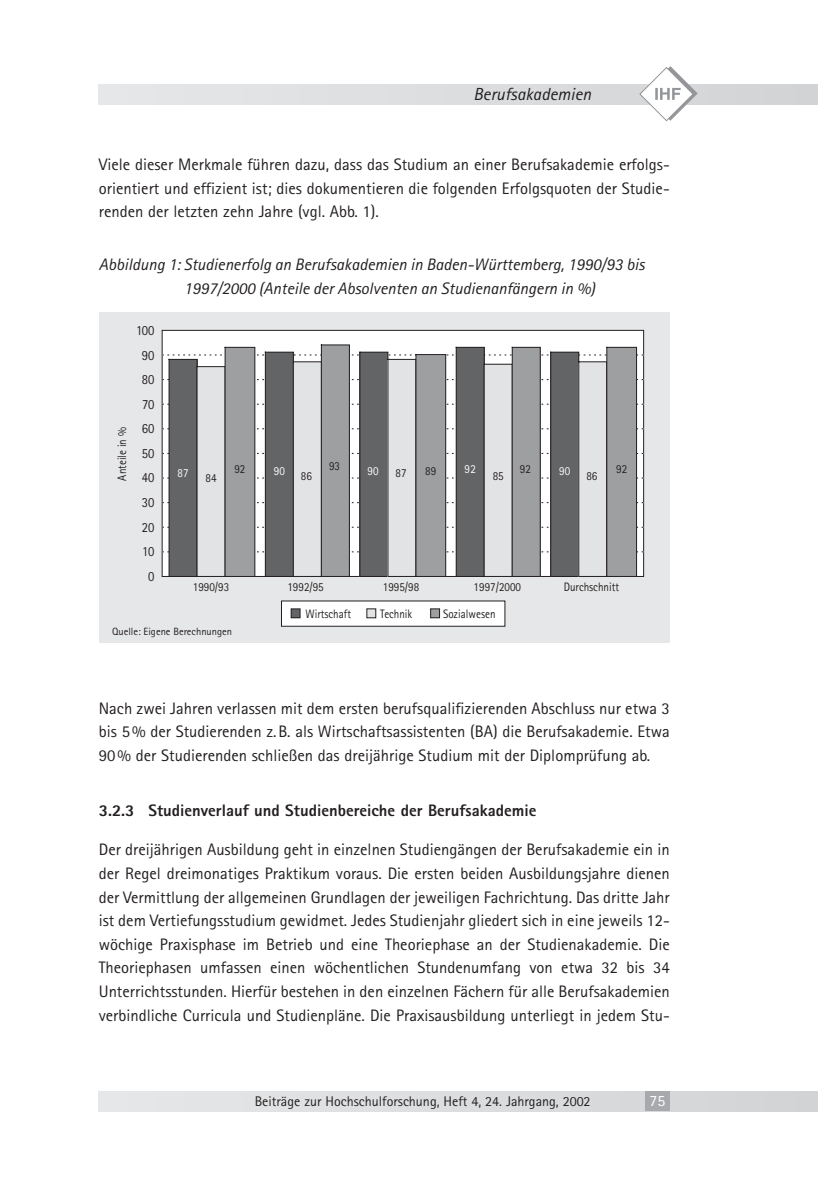
<style>
.page{position:relative;width:818px;height:1190px;background:#fff}
.page>*{position:absolute;margin:0;border:0;box-sizing:border-box;transform-origin:0 0}
.t1{font:italic 17.5px "Rotis Sans Serif";color:#231f20}
.t2{font:16.62px/23.6px "Rotis Sans Serif";color:#231f20;text-align:justify}
.t3{font:italic 16.62px/23.6px "Rotis Sans Serif";color:#231f20}
.t4{font:800 16.62px "Rotis Sans Serif";color:#231f20}
.t5{font:15.75px "Rotis Sans Serif";color:#fff}
.t6{font:14px "Rotis Sans Serif";color:#231f20}
.t7{font:14px/24.5px "Rotis Sans Serif";color:#231f20;text-align:right;scale:.9 1}
.t8{font:12.25px "Rotis Sans Serif";color:#231f20;scale:.9 1}
.t9{font:12.25px "Rotis Sans Serif";letter-spacing:.025em;color:#fff;scale:.9 1}
.t10{font:10.5px "Rotis Sans Serif";color:#231f20}
</style>
<div class="page">
<div style="left:99px;top:84px;width:718px;height:20px;background:#dddedf"></div>
<div style="left:99px;top:1091px;width:718px;height:20px;background:#dcddde"></div>
<div style="left:644px;top:1091px;width:25px;height:20px;background:#a7a9ac"></div>
<svg style="left:639px;top:66px;width:58px;height:56px"></svg>
<div style="left:99px;top:312px;width:570px;height:331px;background:#e6e7e8"></div>
<div style="left:162px;top:330px;width:481px;height:246px;background:#fff"></div>
<svg style="left:162px;top:428px;width:481px;height:1px"></svg>
<svg style="left:162px;top:404px;width:481px;height:1px"></svg>
<svg style="left:162px;top:453px;width:481px;height:1px"></svg>
<svg style="left:162px;top:478px;width:481px;height:1px"></svg>
<svg style="left:162px;top:502px;width:481px;height:1px"></svg>
<svg style="left:162px;top:527px;width:481px;height:1px"></svg>
<svg style="left:162px;top:551px;width:481px;height:1px"></svg>
<svg style="left:162px;top:379px;width:481px;height:1px"></svg>
<svg style="left:162px;top:355px;width:481px;height:1px"></svg>
<div style="left:281px;top:601px;width:223px;height:25px;background:#fff"></div>
<div style="left:281px;top:601px;width:224px;height:26px;border:1px solid #231f20"></div>
<div style="left:430px;top:609px;width:9px;height:9px;background:#9d9fa1"></div>
<div style="left:430px;top:608px;width:10px;height:10px;border:1px solid #231f20"></div>
<div style="left:367px;top:609px;width:8px;height:9px;background:#e2e3e4"></div>
<div style="left:366px;top:608px;width:10px;height:10px;border:1px solid #231f20"></div>
<div style="left:291px;top:609px;width:9px;height:9px;background:#636466"></div>
<div style="left:290px;top:608px;width:10px;height:10px;border:1px solid #231f20"></div>
<div style="left:169px;top:359px;width:28px;height:217px;background:#636466"></div>
<div style="left:168px;top:359px;width:29px;height:218px;border:1px solid #231f20"></div>
<div style="left:265px;top:352px;width:28px;height:224px;background:#636466"></div>
<div style="left:265px;top:352px;width:29px;height:225px;border:1px solid #231f20"></div>
<div style="left:360px;top:352px;width:28px;height:224px;background:#636466"></div>
<div style="left:359px;top:352px;width:29px;height:225px;border:1px solid #231f20"></div>
<div style="left:456px;top:347px;width:28px;height:229px;background:#636466"></div>
<div style="left:455px;top:347px;width:29px;height:230px;border:1px solid #231f20"></div>
<div style="left:550px;top:352px;width:28px;height:224px;background:#636466"></div>
<div style="left:550px;top:352px;width:29px;height:225px;border:1px solid #231f20"></div>
<div style="left:197px;top:367px;width:28px;height:209px;background:#e2e3e4"></div>
<div style="left:196px;top:366px;width:29px;height:211px;border:1px solid #231f20"></div>
<div style="left:293px;top:362px;width:28px;height:214px;background:#e2e3e4"></div>
<div style="left:293px;top:361px;width:29px;height:216px;border:1px solid #231f20"></div>
<div style="left:388px;top:359px;width:28px;height:217px;background:#e2e3e4"></div>
<div style="left:484px;top:364px;width:28px;height:212px;background:#e2e3e4"></div>
<div style="left:483px;top:364px;width:29px;height:213px;border:1px solid #231f20"></div>
<div style="left:578px;top:362px;width:28px;height:214px;background:#e2e3e4"></div>
<div style="left:578px;top:361px;width:29px;height:216px;border:1px solid #231f20"></div>
<div style="left:225px;top:347px;width:30px;height:229px;background:#9d9fa1"></div>
<div style="left:224px;top:347px;width:31px;height:230px;border:1px solid #231f20"></div>
<div style="left:321px;top:345px;width:28px;height:231px;background:#9d9fa1"></div>
<div style="left:321px;top:344px;width:29px;height:233px;border:1px solid #231f20"></div>
<div style="left:416px;top:355px;width:29px;height:221px;background:#9d9fa1"></div>
<div style="left:415px;top:354px;width:31px;height:223px;border:1px solid #231f20"></div>
<div style="left:512px;top:347px;width:28px;height:229px;background:#9d9fa1"></div>
<div style="left:511px;top:347px;width:29px;height:230px;border:1px solid #231f20"></div>
<div style="left:606px;top:347px;width:30px;height:229px;background:#9d9fa1"></div>
<div style="left:606px;top:347px;width:30px;height:230px;border:1px solid #231f20"></div>
<p class="t1" style="left:473px;top:88px;width:119px">Berufsakademien</p>
<p class="t2" style="left:99px;top:154px;width:572px">Viele dieser Merkmale führen dazu, dass das Studium an einer Berufsakademie erfolgs&shy;orientiert und effizient ist; dies dokumentieren die folgenden Erfolgsquoten der Studie&shy;renden der letzten zehn Jahre (vgl. Abb. 1).</p>
<p class="t3" style="left:184px;top:254px;width:462px;text-indent:-85px">Abbildung 1: Studienerfolg an Berufsakademien in Baden-Württemberg, 1990/93 bis<br>1997/2000 (Anteile der Absolventen an Studienanfängern in %)</p>
<p class="t8" style="left:118px;top:481px;width:61px;rotate:-90deg">Anteile in %</p>
<p class="t7" style="left:136px;top:319px;width:22px">100<br>90<br>80<br>70<br>60<br>50<br>40<br>30<br>20<br>10<br>0</p>
<p class="t8" style="left:234px;top:464px;width:14px">92</p>
<p class="t8" style="left:329px;top:462px;width:14px">93</p>
<p class="t8" style="left:425px;top:467px;width:14px">89</p>
<p class="t8" style="left:519px;top:464px;width:14px">92</p>
<p class="t8" style="left:616px;top:464px;width:14px">92</p>
<p class="t9" style="left:177px;top:469px;width:14px">87</p>
<p class="t9" style="left:273px;top:467px;width:14px">90</p>
<p class="t9" style="left:367px;top:467px;width:14px">90</p>
<p class="t9" style="left:464px;top:464px;width:14px">92</p>
<p class="t9" style="left:559px;top:467px;width:14px">90</p>
<p class="t8" style="left:205px;top:474px;width:14px">84</p>
<p class="t8" style="left:301px;top:471px;width:14px">86</p>
<p class="t8" style="left:395px;top:469px;width:14px">87</p>
<p class="t8" style="left:492px;top:471px;width:14px">85</p>
<p class="t8" style="left:586px;top:471px;width:14px">86</p>
<p class="t8" style="left:193px;top:582px;width:42px">1990/93</p>
<p class="t8" style="left:287px;top:582px;width:42px">1992/95</p>
<p class="t8" style="left:383px;top:582px;width:42px">1995/98</p>
<p class="t8" style="left:473px;top:582px;width:54px">1997/2000</p>
<p class="t8" style="left:563px;top:582px;width:63px">Durchschnitt</p>
<p class="t8" style="left:305px;top:609px;width:52px">Wirtschaft</p>
<p class="t8" style="left:380px;top:609px;width:37px">Technik</p>
<p class="t8" style="left:443px;top:609px;width:60px">Sozialwesen</p>
<p class="t10" style="left:112px;top:628px;width:121px">Quelle: Eigene Berechnungen</p>
<p class="t2" style="left:99px;top:698px;width:572px">Nach zwei Jahren verlassen mit dem ersten berufsqualifizierenden Abschluss nur etwa 3 bis 5% der Studierenden z.B. als Wirtschaftsassistenten (BA) die Berufsakademie. Etwa 90% der Studierenden schließen das dreijährige Studium mit der Diplomprüfung ab.</p>
<p class="t4" style="left:99px;top:804px;width:439px">3.2.3 Studienverlauf und Studienbereiche der Berufsakademie</p>
<p class="t2" style="left:99px;top:840px;width:572px">Der dreijährigen Ausbildung geht in einzelnen Studiengängen der Berufsakademie ein in der Regel dreimonatiges Praktikum voraus. Die ersten beiden Ausbildungsjahre dienen der Vermittlung der allgemeinen Grundlagen der jeweiligen Fachrichtung. Das dritte Jahr ist dem Vertiefungsstudium gewidmet. Jedes Studienjahr gliedert sich in eine jeweils 12- wöchige Praxisphase im Betrieb und eine Theoriephase an der Studienakademie. Die Theoriephasen umfassen einen wöchentlichen Stundenumfang von etwa 32 bis 34<br>Unterrichtsstunden. Hierfür bestehen in den einzelnen Fächern für alle Berufsakademien verbindliche Curricula und Studienpläne. Die Praxisausbildung unterliegt in jedem Stu-</p>
<p class="t6" style="left:254px;top:1096px;width:337px">Beiträge zur Hochschulforschung, Heft 4, 24. Jahrgang, 2002</p>
<p class="t5" style="left:649px;top:1095px;width:17px">75</p>
</div>
